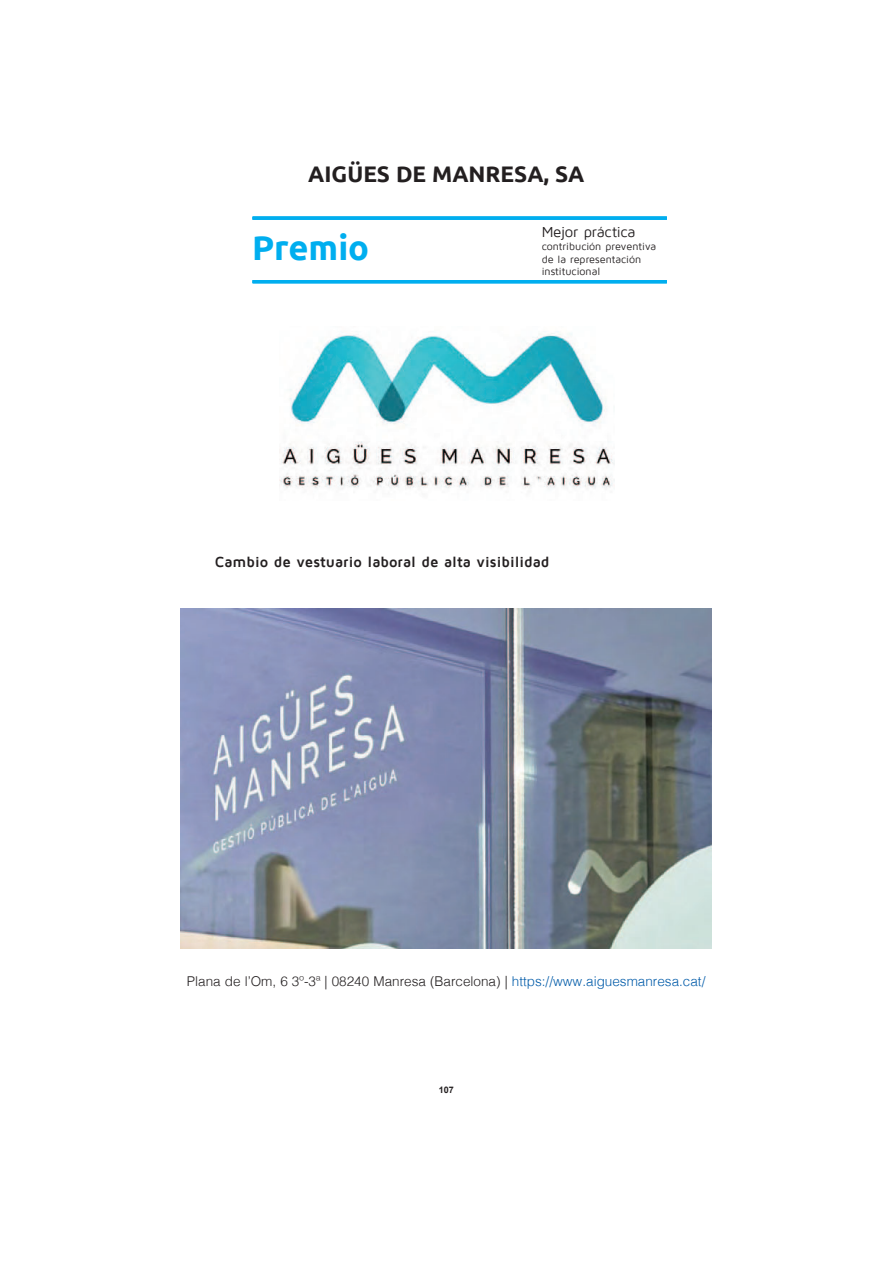
<style>
.page{position:relative;width:893px;height:1263px;background:#fff}
.page>*{position:absolute;margin:0;border:0;box-sizing:border-box;transform-origin:0 0}
.t1{font:700 34.5px "Ubuntu";color:#00aeef}
.t2{font:700 22.5px "Ubuntu";color:#231f20}
.t3{font:700 15px "Maven Pro";color:#231f20}
.t4{font:14.85px "Maven Pro";letter-spacing:-.015em;color:#231f20}
.t5{font:300 13.5px "Helvetica";color:#231f20}
.t6{font:10.65px/12.8px "Maven Pro";color:#231f20}
.t7{font:700 9px "Arial";color:#231f20}
.s1{color:#015ba9}
</style>
<div class="page">
<img style="left:280px;top:331px;width:334px;height:158px">
<img style="left:180px;top:609px;width:531px;height:340px">
<hr style="left:253px;top:217px;width:414px;height:3px;background:#00aeef">
<hr style="left:253px;top:280px;width:414px;height:3px;background:#00aeef">
<h2 class="t2" style="left:308px;top:161px;width:278px">AIGÜES DE MANRESA, SA</h2>
<h1 class="t1" style="left:252px;top:228px;width:119px">Premio</h1>
<p class="t4" style="left:542px;top:223px;width:95px">Mejor práctica</p>
<p class="t6" style="left:542px;top:239px;width:116px">contribución preventiva de la representación institucional</p>
<p class="t3" style="left:215px;top:553px;width:336px">Cambio de vestuario laboral de alta visibilidad</p>
<p class="t5" style="left:187px;top:975px;width:520px">Plana de l’Om, 6 3º-3ª | 08240 Manresa (Barcelona) | <span class="s1">https://www.aiguesmanresa.cat/</span></p>
<p class="t7" style="left:439px;top:1085px;width:17px">107</p>
</div>
